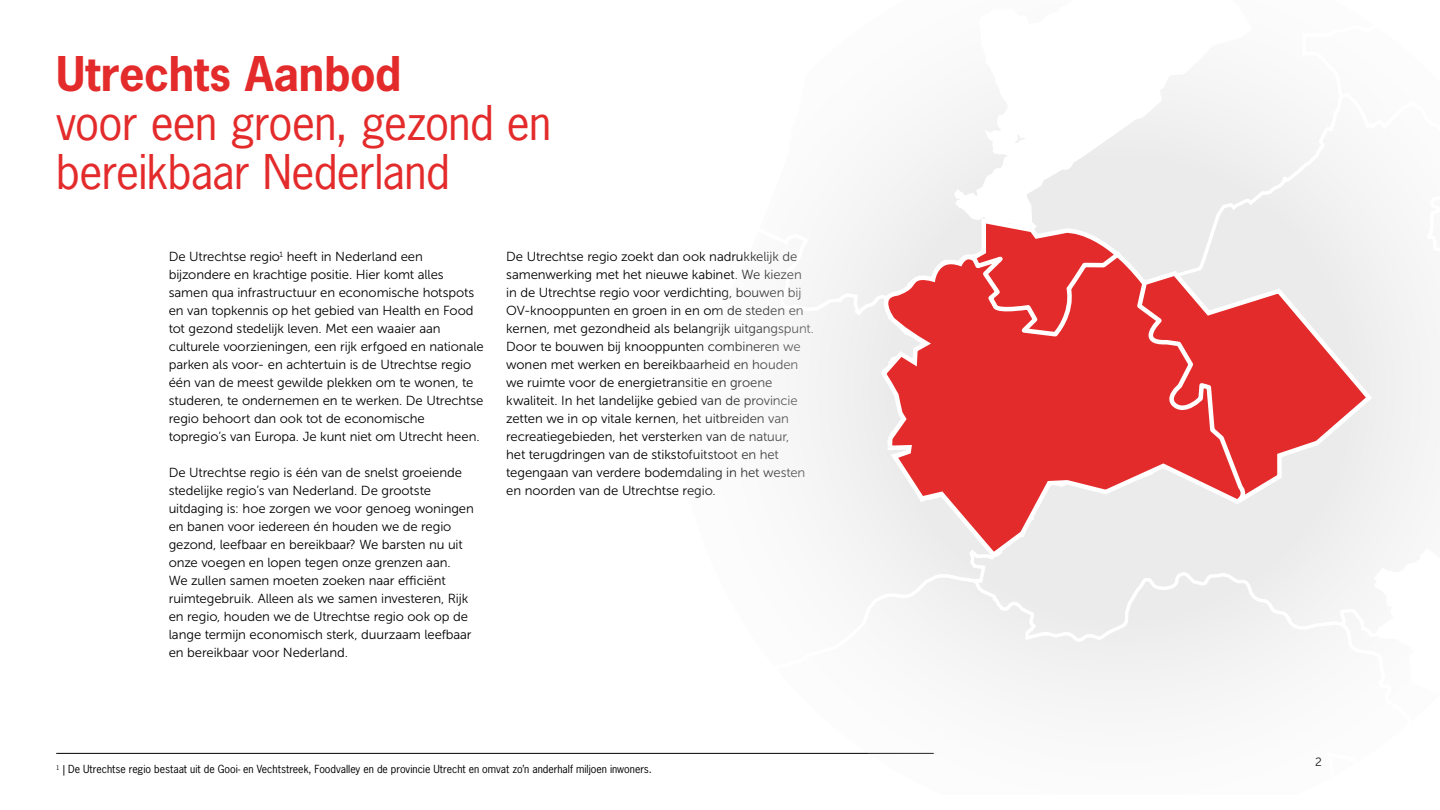
<style>
.page{position:relative;width:1440px;height:810px;background:#fff}
.page>*{position:absolute;margin:0;border:0;box-sizing:border-box;transform-origin:0 0}
.KOP{font:45px/48.8px "News Gothic Std";letter-spacing:-.015em;color:#e42b2b}
.KOP-2{font:700 45px "News Gothic Std";letter-spacing:-.005em;color:#e42b2b}
.BROOD{font:13.12px/18px "Museo Sans 300";letter-spacing:-.005em;color:#000}
.t1{font:12px "Museo Sans 300";color:#000}
.VOETNOOT{font:10.5px "News Gothic Std";color:#000}
</style>
<div class="page">
<hr style="left:56px;top:753px;width:878px;height:1px;background:#000">
<div style="left:1055px;top:91px;width:376px;height:479px;background:#f1f1f1"></div>
<svg style="left:670px;top:570px;width:703px;height:184px"></svg>
<svg style="left:855px;top:91px;width:294px;height:134px"></svg>
<div style="left:1301px;top:91px;width:130px;height:288px;background:#f6f6f6"></div>
<svg style="left:391px;top:752px;width:279px;height:2px"></svg>
<svg style="left:670px;top:225px;width:385px;height:481px"></svg>
<svg style="left:875px;top:215px;width:500px;height:346px;background:#e99898"></svg>
<svg style="left:936px;top:91px;width:190px;height:248px"></svg>
<svg style="left:1134px;top:274px;width:114px;height:237px;background:#e76262"></svg>
<p class="KOP-2" style="left:56px;top:44px;width:347px">Utrechts Aanbod</p>
<p class="KOP" style="left:56px;top:98px;width:497px">voor een groen, gezond en bereikbaar Nederland</p>
<p class="BROOD" style="left:169px;top:248px;width:316px">De Utrechtse regio<sup>1</sup> heeft in Nederland een bijzondere en krachtige positie. Hier komt alles samen qua infrastructuur en economische hotspots en van topkennis op het gebied van Health en Food tot gezond stedelijk leven. Met een waaier aan culturele voorzieningen, een rijk erfgoed en nationale parken als voor- en achtertuin is de Utrechtse regio één van de meest gewilde plekken om te wonen, te studeren, te ondernemen en te werken. De Utrechtse regio behoort dan ook tot de economische topregio’s van Europa. Je kunt niet om Utrecht heen.</p>
<p class="BROOD" style="left:169px;top:464px;width:307px">De Utrechtse regio is één van de snelst groeiende stedelijke regio’s van Nederland. De grootste uitdaging is: hoe zorgen we voor genoeg woningen en banen voor iedereen én houden we de regio gezond, leefbaar en bereikbaar? We barsten nu uit onze voegen en lopen tegen onze grenzen aan.<br>We zullen samen moeten zoeken naar efficiënt ruimtegebruik. Alleen als we samen investeren, Rijk en regio, houden we de Utrechtse regio ook op de lange termijn economisch sterk, duurzaam leefbaar en bereikbaar voor Nederland.</p>
<p class="BROOD" style="left:506px;top:248px;width:309px">De Utrechtse regio zoekt dan ook nadrukkelijk de samenwerking met het nieuwe kabinet. We kiezen in de Utrechtse regio voor verdichting, bouwen bij OV-knooppunten en groen in en om de steden en kernen, met gezondheid als belangrijk uitgangspunt.<br>Door te bouwen bij knooppunten combineren we wonen met werken en bereikbaarheid en houden we ruimte voor de energietransitie en groene kwaliteit. In het landelijke gebied van de provincie zetten we in op vitale kernen, het uitbreiden van recreatiegebieden, het versterken van de natuur,<br>het terugdringen van de stikstofuitstoot en het tegengaan van verdere bodemdaling in het westen en noorden van de Utrechtse regio.</p>
<p class="VOETNOOT" style="left:56px;top:762px;width:597px"><sup>1</sup> | De Utrechtse regio bestaat uit de Gooi- en Vechtstreek, Foodvalley en de provincie Utrecht en omvat zo’n anderhalf miljoen inwoners.</p>
<p class="t1" style="left:1315px;top:755px;width:8px">2</p>
</div>
